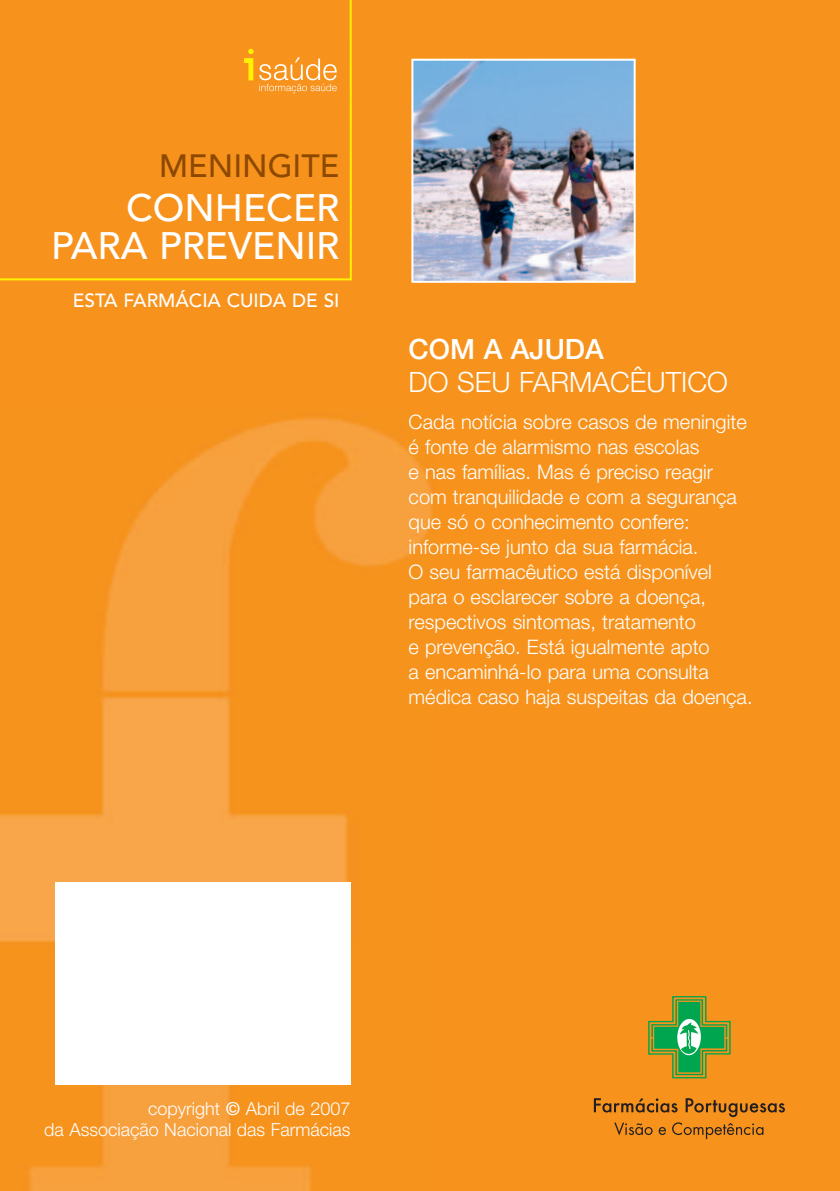
<style>
.page{position:relative;width:840px;height:1191px;background:#fff}
.page>*{position:absolute;margin:0;border:0;box-sizing:border-box;transform-origin:0 0}
.t1{font:500 38px/38px "Avenir";color:#fff;text-align:right}
.t2{font:500 32px "Avenir";color:#8e4900}
.t3{font:300 28px "Helvetica Neue";color:#fff}
.t4{font:500 28px "Helvetica Neue";color:#fff}
.t5{font:300 20px/25px "Helvetica Neue";color:#fff}
.t6{font:500 19px "Avenir";color:#fff}
.t7{font:300 18px/21.6px "Helvetica Neue";color:#fff;text-align:right}
.s1{font-weight:500;font-style:italic}
</style>
<div class="page">
<div style="left:0;top:0;width:839px;height:1191px;background:#f7931d"></div>
<img style="left:0;top:418px;width:433px;height:773px">
<img style="left:414px;top:62px;width:218px;height:218px">
<div style="left:411px;top:59px;width:224px;height:224px;border:2px solid #fff"></div>
<div style="left:55px;top:882px;width:295px;height:202px;background:#fff"></div>
<svg style="left:0;top:0;width:352px;height:281px"></svg>
<svg style="left:244px;top:49px;width:9px;height:31px"></svg>
<svg style="left:259px;top:57px;width:77px;height:36px"></svg>
<svg style="left:648px;top:996px;width:83px;height:83px"></svg>
<svg style="left:593px;top:1098px;width:191px;height:41px"></svg>
<h2 class="t2" style="left:159px;top:153px;width:182px">MENINGITE</h2>
<h1 class="t1" style="left:51px;top:192px;width:290px">CONHECER<br>PARA PREVENIR</h1>
<p class="t6" style="left:73px;top:293px;width:268px">ESTA FARMÁCIA CUIDA DE SI</p>
<h3 class="t4" style="left:408px;top:339px;width:196px">COM A AJUDA</h3>
<h3 class="t3" style="left:408px;top:372px;width:321px">DO SEU FARMACÊUTICO</h3>
<p class="t5" style="left:408px;top:411px;width:345px">Cada notícia sobre casos de meningite é fonte de alarmismo nas escolas<br>e nas famílias. Mas é preciso reagir com tranquilidade e com a segurança que só o conhecimento confere: informe-se junto da sua farmácia.<br>O seu farmacêutico está disponível para o esclarecer sobre a doença, respectivos sintomas, tratamento<br>e prevenção. Está igualmente apto<br>a encaminhá-lo para uma consulta médica caso haja suspeitas da doença.</p>
<p class="t7" style="left:44px;top:1099px;width:308px">copyright <span class="s1">©</span> Abril de 2007<br>da Associação Nacional das Farmácias</p>
</div>
